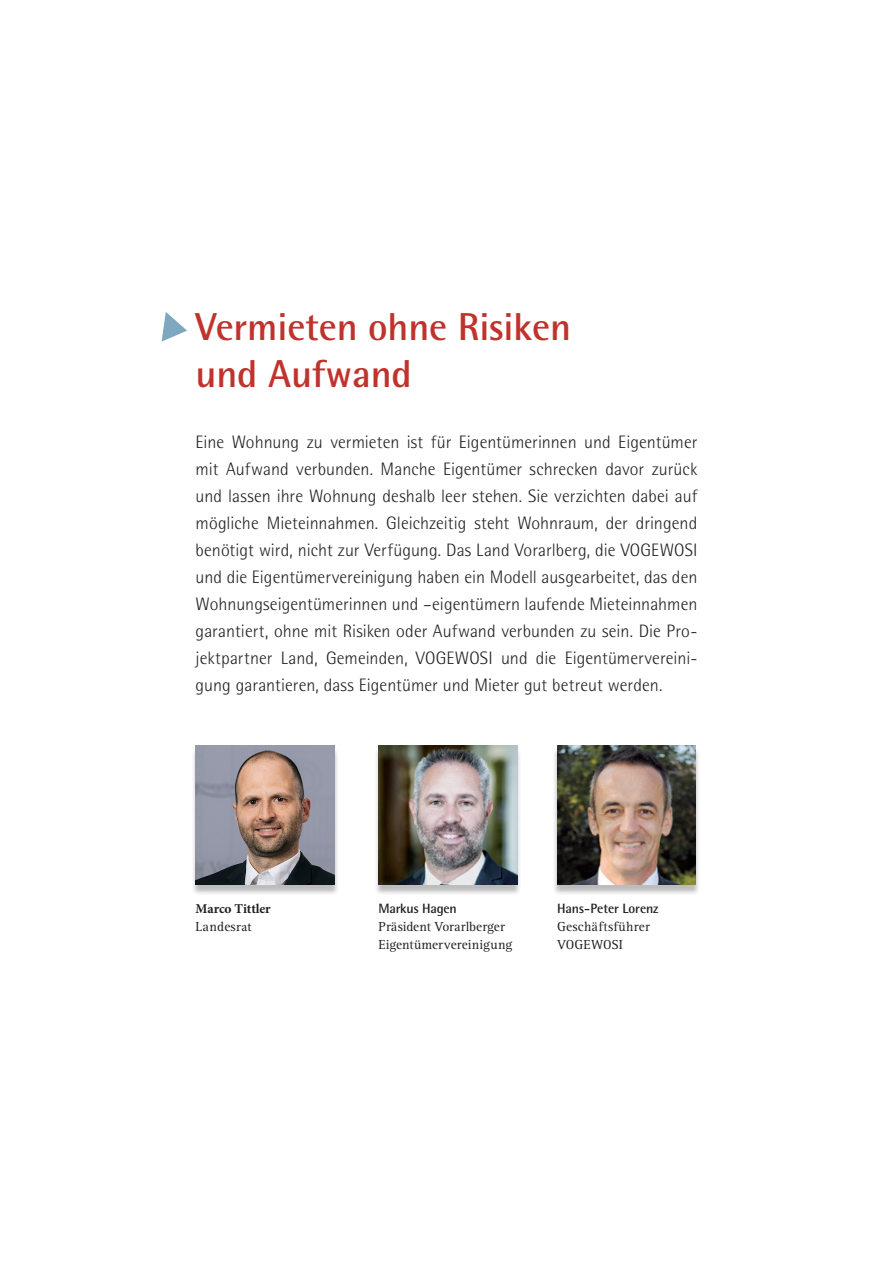
<style>
.page{position:relative;width:893px;height:1263px;background:#fff}
.page>*{position:absolute;margin:0;border:0;box-sizing:border-box;transform-origin:0 0}
.t1{font:700 39px/46.8px "Rotis Semi Sans";letter-spacing:-.005em;color:#c0332d}
.t2{font:300 18px/27px "Rotis Semi Sans";color:#231f20;text-align:justify}
.t3{font:13.5px/18px "Rotis Serif";letter-spacing:.01em;color:#231f20}
.t4{font:700 13.5px "Rotis Semi Sans";letter-spacing:-.015em;color:#231f20}
.t5{font:700 13.5px "Minion Pro";letter-spacing:-.005em;color:#231f20}
.s1{font-family:"Minion Pro"}
</style>
<div class="page">
<div style="left:191px;top:747px;width:148px;height:148px;background:#231f20;opacity:.3"></div>
<img style="left:195px;top:745px;width:140px;height:140px">
<div style="left:374px;top:747px;width:148px;height:148px;background:#231f20;opacity:.3"></div>
<img style="left:378px;top:746px;width:139px;height:138px">
<div style="left:552px;top:747px;width:148px;height:148px;background:#231f20;opacity:.3"></div>
<img style="left:557px;top:746px;width:139px;height:138px">
<svg style="left:162px;top:312px;width:25px;height:30px"></svg>
<h1 class="t1" style="left:196px;top:303px;width:377px">Vermieten ohne Risiken und Aufwand</h1>
<p class="t2" style="left:196px;top:428px;width:503px">Eine Wohnung zu vermieten ist für Eigentümerinnen und Eigentümer mit Aufwand verbunden. Manche Eigentümer schrecken davor zurück und lassen ihre Wohnung deshalb leer stehen. Sie verzichten dabei auf mögliche Mieteinnahmen. Gleichzeitig steht Wohnraum, der dringend benötigt wird, nicht zur Verfügung. Das Land Vorarlberg, die VOGEWOSI und die Eigentümervereinigung haben ein Modell ausgearbeitet, das den Wohnungseigentümerinnen und –eigentümern laufende Mieteinnahmen garantiert, ohne mit Risiken oder Aufwand verbunden zu sein. Die Pro&shy;jektpartner Land, Gemeinden, VOGEWOSI und die Eigentümervereini&shy;gung garantieren, dass Eigentümer und Mieter gut betreut werden.</p>
<p class="t5" style="left:196px;top:899px;width:77px">Marco Tittler</p>
<p class="t3" style="left:196px;top:918px;width:58px">Landes<span class="s1">rat</span></p>
<p class="t4" style="left:378px;top:900px;width:80px">Markus Hagen</p>
<p class="t3" style="left:378px;top:918px;width:135px">Präsident Vorarlberger<br>Eigentümervereinigung</p>
<p class="t4" style="left:557px;top:900px;width:103px">Hans-Peter Lorenz</p>
<p class="t3" style="left:557px;top:918px;width:94px">Geschäftsführer<br>VOGEWOSI</p>
</div>
